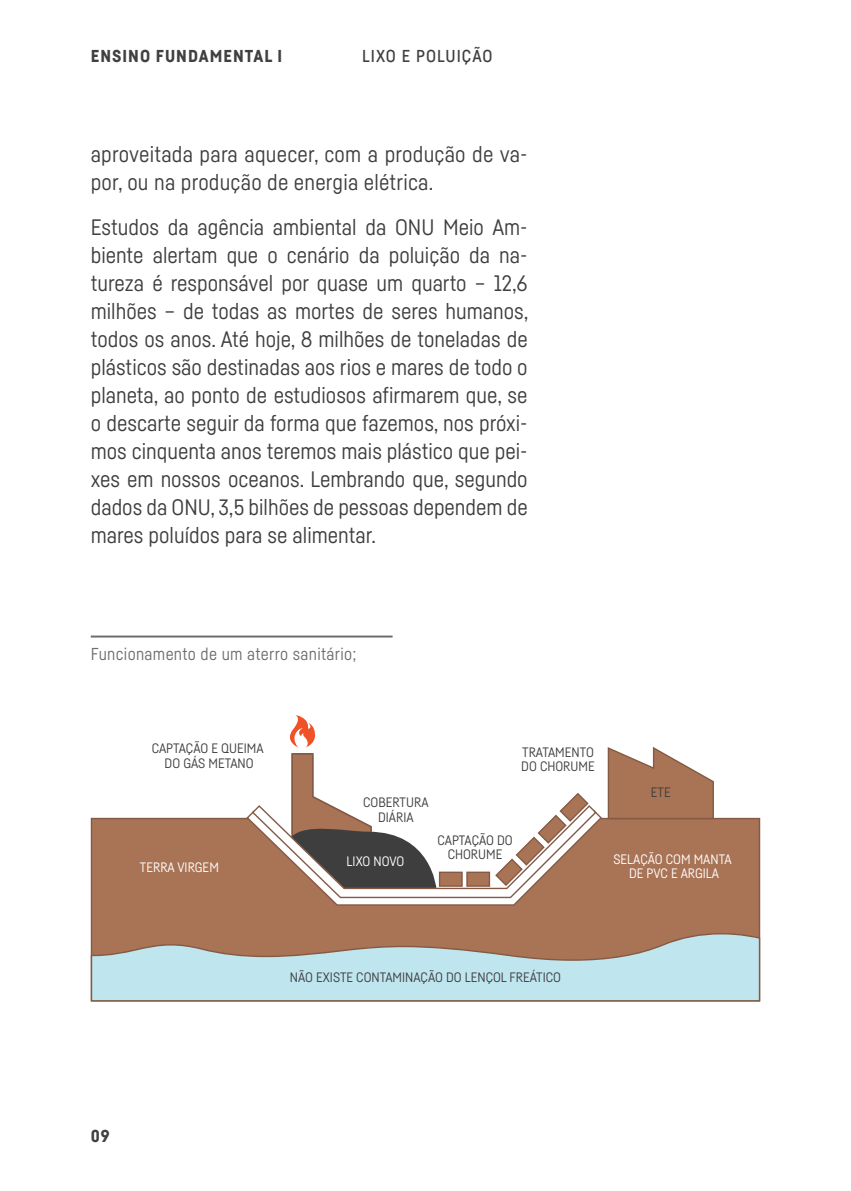
<style>
.page{position:relative;width:851px;height:1191px;background:#fff}
.page>*{position:absolute;margin:0;border:0;box-sizing:border-box;transform-origin:0 0}
.Corpo_Texto{font:22px/28px "Fabrikat";color:#3e3e3f}
.t1{font:17px "Fabrikat";letter-spacing:.02em;color:#6c6d70}
.t2{font:900 17px "Fabrikat";letter-spacing:.06em;color:#413f41}
.t3{font:500 17px "Fabrikat";letter-spacing:.06em;color:#413f41}
.t4{font:13.4px/14.2px "Fabrikat";color:#3e3e3f;text-align:center}
.t5{font:13.4px/14.2px "Fabrikat";color:#fff;text-align:center}
</style>
<div class="page">
<div style="left:91px;top:818px;width:669px;height:115px;background:#a97355"></div>
<svg style="left:245px;top:715px;width:468px;height:192px"></svg>
<div style="left:467px;top:872px;width:22px;height:14px;background:#a97355"></div>
<div style="left:466px;top:871px;width:24px;height:15px;border:1px solid #845a44"></div>
<div style="left:439px;top:872px;width:23px;height:14px;background:#a97355"></div>
<div style="left:439px;top:871px;width:23px;height:15px;border:1px solid #845a44"></div>
<svg style="left:91px;top:933px;width:669px;height:68px;background:#b7c4c3"></svg>
<hr style="left:91px;top:635px;width:301px;height:2px;background:#6c6d70">
<p class="t2" style="left:91px;top:46px;width:193px">ENSINO FUNDAMENTAL I</p>
<p class="t3" style="left:362px;top:46px;width:132px">LIXO E POLUIÇÃO</p>
<p class="Corpo_Texto" style="left:91px;top:139px;width:438px">aproveitada para aquecer, com a produção de va&shy;por, ou na produção de energia elétrica.</p>
<p class="Corpo_Texto" style="left:91px;top:212px;width:439px;text-align:justify">Estudos da agência ambiental da ONU Meio Am&shy;biente alertam que o cenário da poluição da na&shy;tureza é responsável por quase um quarto – 12,6 milhões – de todas as mortes de seres humanos, todos os anos. Até hoje, 8 milhões de toneladas de plásticos são destinadas aos rios e mares de todo o planeta, ao ponto de estudiosos afirmarem que, se o descarte seguir da forma que fazemos, nos próxi&shy;mos cinquenta anos teremos mais plástico que pei&shy;xes em nossos oceanos. Lembrando que, segundo dados da ONU, 3,5 bilhões de pessoas dependem de mares poluídos para se alimentar.</p>
<p class="t1" style="left:91px;top:644px;width:267px">Funcionamento de um aterro sanitário;</p>
<p class="t4" style="left:152px;top:741px;width:114px">CAPTAÇÃO E QUEIMA<br>DO GÁS METANO</p>
<p class="t4" style="left:521px;top:744px;width:75px;text-align:left">TRATAMENTO<br>DO CHORUME</p>
<p class="t5" style="left:140px;top:859px;width:80px">TERRA VIRGEM</p>
<p class="t2" style="left:91px;top:1125px;width:20px">09</p>
<p class="t4" style="left:650px;top:785px;width:21px">ETE</p>
<p class="t4" style="left:363px;top:795px;width:67px">COBERTURA<br>DIÁRIA</p>
<p class="t5" style="left:346px;top:854px;width:59px">LIXO NOVO</p>
<p class="t5" style="left:613px;top:851px;width:120px">SELAÇÃO COM MANTA<br>DE PVC E ARGILA</p>
<p class="t4" style="left:437px;top:833px;width:77px">CAPTAÇÃO DO<br>CHORUME</p>
<p class="t4" style="left:290px;top:970px;width:272px">NÃO EXISTE CONTAMINAÇÃO DO LENÇOL FREÁTICO</p>
</div>
